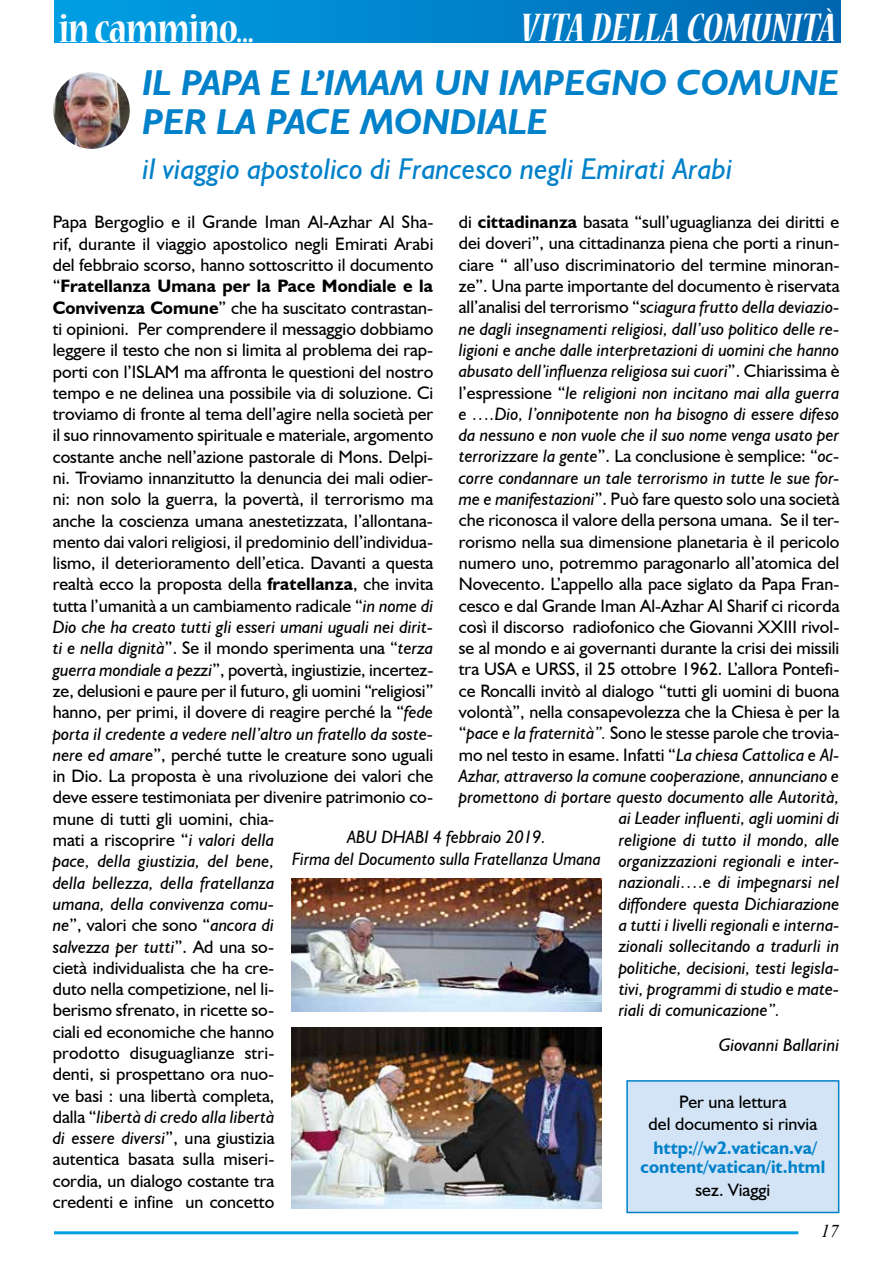
<style>
.page{position:relative;width:893px;height:1263px;background:#fff}
.page>*{position:absolute;margin:0;border:0;box-sizing:border-box;transform-origin:0 0}
.t1{font:italic 700 condensed 45px "Nueva Std";letter-spacing:.01em;color:#fff}
.t2{font:700 condensed 45px "Nueva Std";letter-spacing:-.02em;color:#fff}
.t3{font:italic 700 36px/39px "Humanist 521 BT";color:#0081c9}
.t4{font:italic 30px "Humanist 521 BT";color:#0081c9}
.t5{font:18px/21.3px "Humanist 521 BT";color:#000}
.t6{font:italic 18px/21.6px "Humanist 521 BT";color:#000;text-align:center}
.t7{font:700 18px/19.5px "Humanist 521 BT";color:#0081c9;text-align:center}
.t8{font:italic 18px "Times New Roman";color:#000}
.s1{font-weight:700}
.s2{font-style:italic}
.s3{font-style:normal}
</style>
<div class="page">
<hr style="left:54px;top:1231px;width:744px;height:3px;background:#009fe3">
<div style="left:54px;top:0;width:786px;height:42px;background:linear-gradient(to right,#00a0e5,#0067b2)"></div>
<img style="left:53px;top:72px;width:77px;height:77px;border-radius:38px">
<img style="left:291px;top:1027px;width:311px;height:182px">
<div style="left:627px;top:1081px;width:212px;height:131px;background:#d3e4f6"></div>
<div style="left:626px;top:1080px;width:213px;height:133px;border:2px solid #0081c9"></div>
<img style="left:292px;top:878px;width:310px;height:133px">
<h1 class="t2" style="left:59px;top:8px;width:197px">in cammino...</h1>
<h1 class="t1" style="left:520px;top:8px;width:317px">VITA DELLA COMUNITÀ</h1>
<h2 class="t3" style="left:142px;top:62px;width:698px">IL PAPA E L’IMAM UN IMPEGNO COMUNE<br>PER LA PACE MONDIALE</h2>
<h3 class="t4" style="left:142px;top:150px;width:592px">il viaggio apostolico di Francesco negli Emirati Arabi</h3>
<p class="t5" style="left:53px;top:211px;width:382px">Papa Bergoglio e il Grande Iman Al-Azhar Al Sha&shy;rif, durante il viaggio apostolico negli Emirati Arabi del febbraio scorso, hanno sottoscritto il documento “<span class="s1">Fratellanza Umana per la Pace Mondiale e la Convivenza Comune</span>” che ha suscitato contrastan&shy;ti opinioni. Per comprendere il messaggio dobbiamo leggere il testo che non si limita al problema dei rap&shy;porti con l’ISLAM ma affronta le questioni del nostro tempo e ne delinea una possibile via di soluzione. Ci troviamo di fronte al tema dell’agire nella società per il suo rinnovamento spirituale e materiale, argomento costante anche nell’azione pastorale di Mons. Delpi&shy;ni. Troviamo innanzitutto la denuncia dei mali odier&shy;ni: non solo la guerra, la povertà, il terrorismo ma anche la coscienza umana anestetizzata, l’allontana&shy;mento dai valori religiosi, il predominio dell’individua&shy;lismo, il deterioramento dell’etica. Davanti a questa realtà ecco la proposta della <span class="s1">fratellanza</span>, che invita tutta l’umanità a un cambiamento radicale “<span class="s2">in nome di Dio che ha creato tutti gli esseri umani uguali nei dirit&shy;ti e nella dignità</span>”. Se il mondo sperimenta una “<span class="s2">terza guerra mondiale a pezzi</span>”, povertà, ingiustizie, incertez&shy;ze, delusioni e paure per il futuro, gli uomini “religiosi” hanno, per primi, il dovere di reagire perché la “<span class="s2">fede porta il credente a vedere nell’altro un fratello da soste&shy;nere ed amare</span>”, perché tutte le creature sono uguali in Dio. La proposta è una rivoluzione dei valori che deve essere testimoniata per divenire patrimonio co&shy;mune di tutti gli uomini, chia-<br>mati a riscoprire “<span class="s2">i valori della<br>pace, della giustizia, del bene,<br>della bellezza, della fratellanza<br>umana, della convivenza comu-<br>ne</span>”, valori che sono “<span class="s2">ancora di<br>salvezza per tutti</span>”. Ad una so-<br>cietà individualista che ha cre-<br>duto nella competizione, nel li-<br>berismo sfrenato, in ricette so-<br>ciali ed economiche che hanno<br>prodotto disuguaglianze stri-<br>denti, si prospettano ora nuo-<br>ve basi : una libertà completa,<br>dalla “<span class="s2">libertà di credo alla libertà<br>di essere diversi</span>”, una giustizia<br>autentica basata sulla miseri-<br>cordia, un dialogo costante tra<br>credenti e infine un concetto</p>
<p class="t5" style="left:459px;top:211px;width:382px">di <span class="s1">cittadinanza</span> basata “sull’uguaglianza dei diritti e</p>
<p class="t5" style="left:459px;top:232px;width:382px">dei doveri”, una cittadinanza piena che porti a rinun-</p>
<p class="t5" style="left:459px;top:254px;width:382px">ciare “ all’uso discriminatorio del termine minoran-</p>
<p class="t5" style="left:459px;top:275px;width:382px">ze”. Una parte importante del documento è riservata</p>
<p class="t6" style="left:459px;top:296px;width:382px"><span class="s3">all’analisi del terrorismo “</span>sciagura frutto della deviazio-</p>
<p class="t6" style="left:459px;top:317px;width:382px">ne dagli insegnamenti religiosi, dall’uso politico delle re-</p>
<p class="t6" style="left:459px;top:339px;width:382px">ligioni e anche dalle interpretazioni di uomini che hanno</p>
<p class="t6" style="left:459px;top:360px;width:382px">abusato dell’influenza religiosa sui cuori<span class="s3">”. Chiarissima è</span></p>
<p class="t6" style="left:459px;top:381px;width:382px"><span class="s3">l’espressione “</span>le religioni non incitano mai alla guerra</p>
<p class="t6" style="left:459px;top:403px;width:382px">e ….Dio, l’onnipotente non ha bisogno di essere difeso</p>
<p class="t6" style="left:459px;top:424px;width:382px">da nessuno e non vuole che il suo nome venga usato per</p>
<p class="t5" style="left:459px;top:445px;width:382px"><span class="s2">terrorizzare la gente</span>”. La conclusione è semplice: “<span class="s2">oc-</span></p>
<p class="t6" style="left:459px;top:466px;width:382px">corre condannare un tale terrorismo in tutte le sue for-</p>
<p class="t5" style="left:459px;top:488px;width:382px"><span class="s2">me e manifestazioni</span>”. Può fare questo solo una società</p>
<p class="t5" style="left:459px;top:509px;width:382px">che riconosca il valore della persona umana. Se il ter-</p>
<p class="t5" style="left:459px;top:530px;width:382px">rorismo nella sua dimensione planetaria è il pericolo</p>
<p class="t5" style="left:459px;top:552px;width:382px">numero uno, potremmo paragonarlo all’atomica del</p>
<p class="t5" style="left:459px;top:573px;width:382px">Novecento. L’appello alla pace siglato da Papa Fran-</p>
<p class="t5" style="left:459px;top:594px;width:382px">cesco e dal Grande Iman Al-Azhar Al Sharif ci ricorda</p>
<p class="t5" style="left:459px;top:616px;width:382px">così il discorso radiofonico che Giovanni XXIII rivol-</p>
<p class="t5" style="left:459px;top:637px;width:382px">se al mondo e ai governanti durante la crisi dei missili</p>
<p class="t5" style="left:459px;top:658px;width:382px">tra USA e URSS, il 25 ottobre 1962. L’allora Pontefi-</p>
<p class="t5" style="left:459px;top:679px;width:382px">ce Roncalli invitò al dialogo “tutti gli uomini di buona</p>
<p class="t5" style="left:459px;top:701px;width:382px">volontà”, nella consapevolezza che la Chiesa è per la</p>
<p class="t5" style="left:459px;top:722px;width:382px">“<span class="s2">pace e la fraternità”.</span> Sono le stesse parole che trovia-</p>
<p class="t5" style="left:459px;top:743px;width:382px">mo nel testo in esame. Infatti “<span class="s2">La chiesa Cattolica e Al-</span></p>
<p class="t6" style="left:459px;top:765px;width:382px">Azhar, attraverso la comune cooperazione, annunciano e</p>
<p class="t6" style="left:459px;top:786px;width:382px">promettono di portare questo documento alle Autorità,</p>
<p class="t6" style="left:619px;top:807px;width:222px">ai Leader influenti, agli uomini di</p>
<p class="t6" style="left:619px;top:828px;width:222px">religione di tutto il mondo, alle</p>
<p class="t6" style="left:619px;top:850px;width:222px">organizzazioni regionali e inter-</p>
<p class="t6" style="left:619px;top:871px;width:222px">nazionali….e di impegnarsi nel</p>
<p class="t6" style="left:619px;top:892px;width:222px">diffondere questa Dichiarazione</p>
<p class="t6" style="left:619px;top:914px;width:222px">a tutti i livelli regionali e interna-</p>
<p class="t6" style="left:619px;top:935px;width:222px">zionali sollecitando a tradurli in</p>
<p class="t6" style="left:619px;top:956px;width:222px">politiche, decisioni, testi legisla-</p>
<p class="t6" style="left:619px;top:977px;width:222px">tivi, programmi di studio e mate-</p>
<p class="t6" style="left:619px;top:999px;width:163px">riali di comunicazione”.</p>
<p class="t6" style="left:719px;top:1033px;width:122px">Giovanni Ballarini</p>
<p class="t6" style="left:292px;top:826px;width:310px">ABU DHABI 4 febbraio 2019.<br>Firma del Documento sulla Fratellanza Umana</p>
<p class="t5" style="left:649px;top:1091px;width:170px;text-align:center">Per una lettura<br>del documento si rinvia</p>
<p class="t7" style="left:641px;top:1137px;width:186px">http://w2.vatican.va/ content/vatican/it.html</p>
<p class="t5" style="left:695px;top:1178px;width:76px">sez. Viaggi</p>
<p class="t8" style="left:821px;top:1219px;width:19px">17</p>
</div>
